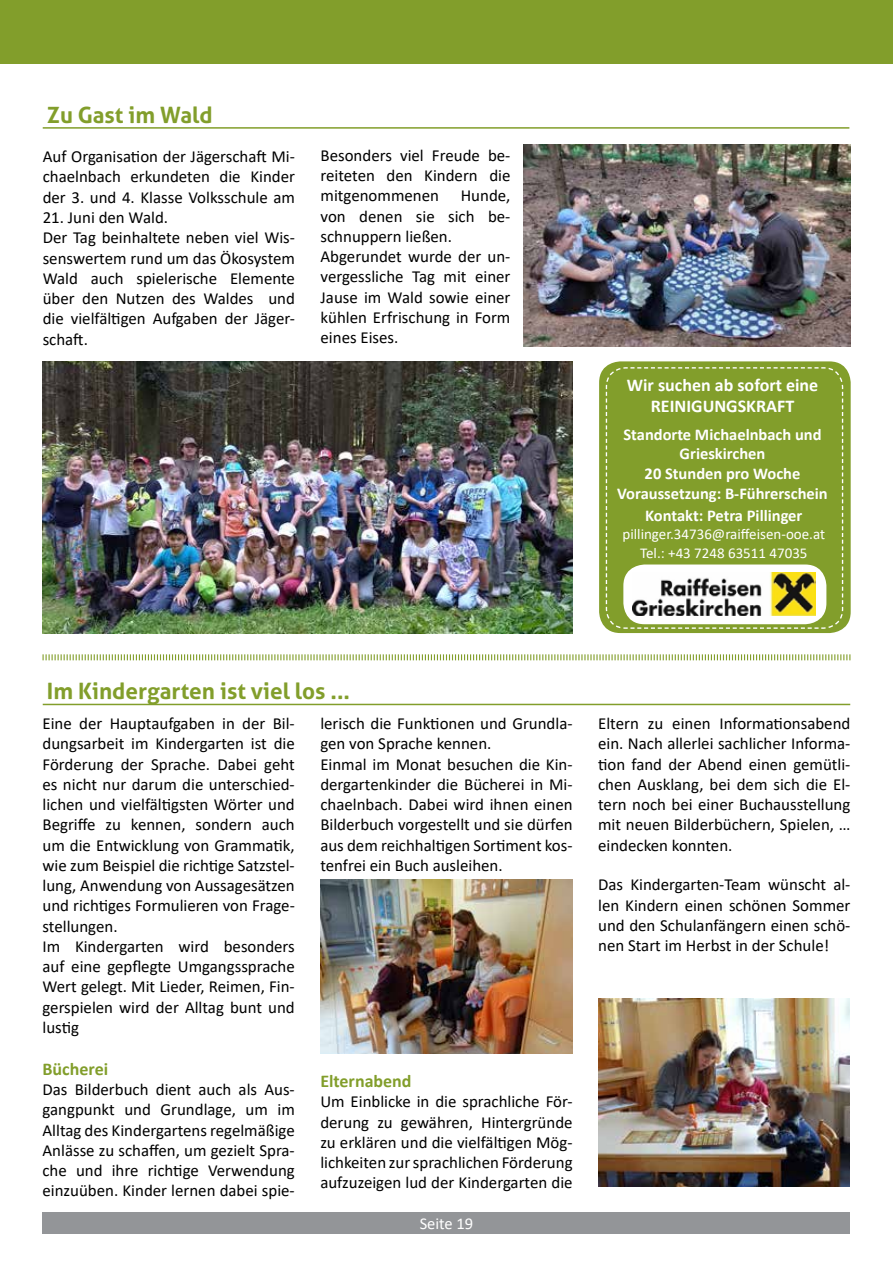
<style>
.page{position:relative;width:893px;height:1263px;background:#fff}
.page>*{position:absolute;margin:0;border:0;box-sizing:border-box;transform-origin:0 0}
.t1{font:700 22.5px "Aller";color:#829e2b}
.t2{font:700 18px/21.6px "Calibri";color:#fff;text-align:center}
.t3{font:700 18px "Calibri";color:#829e2b}
.t4{font:16.8px/20.2px "Calibri";color:#000;text-align:justify}
.t5{font:700 16.5px/19.8px "Calibri";color:#fff;text-align:center}
.t6{font:16.5px "Calibri";color:#fff}
.t7{font:15px/19.8px "Calibri";color:#fff;text-align:center}
</style>
<div class="page">
<div style="left:43px;top:1212px;width:807px;height:21px;background:#939598"></div>
<div style="left:0;top:0;width:893px;height:64px;background:#829e2b"></div>
<svg style="left:42px;top:654px;width:809px;height:7px"></svg>
<hr style="left:43px;top:704px;width:807px;height:1px;background:#829e2b">
<img style="left:320px;top:879px;width:253px;height:174px">
<img style="left:598px;top:998px;width:251px;height:188px">
<div style="left:599px;top:361px;width:252px;height:272px;background:#829e2b;border-radius:21px"></div>
<svg style="left:605px;top:366px;width:239px;height:263px"></svg>
<div style="left:623px;top:564px;width:203px;height:60px;background:#fff;border-radius:21px"></div>
<img style="left:633px;top:573px;width:183px;height:43px">
<hr style="left:43px;top:127px;width:806px;height:2px;background:#829e2b">
<img style="left:43px;top:361px;width:530px;height:272px">
<img style="left:523px;top:145px;width:327px;height:202px">
<h1 class="t1" style="left:47px;top:101px;width:167px">Zu Gast im Wald</h1>
<p class="t4" style="left:43px;top:146px;width:254px">Auf Organisation der Jägerschaft Mi&shy;chaelnbach erkundeten die Kinder der 3. und 4. Klasse Volksschule am</p>
<p class="t4" style="left:43px;top:207px;width:254px;text-align:left">21. Juni den Wald.<br>Der Tag beinhaltete neben viel Wis&shy;senswertem rund um das Ökosystem<br>Wald auch spielerische Elemente über den Nutzen des Waldes und die vielfältigen Aufgaben der Jäger&shy;schaft.</p>
<p class="t4" style="left:321px;top:145px;width:191px">Besonders viel Freude be&shy;reiteten den Kindern die mitgenommenen</p>
<p class="t4" style="left:321px;top:185px;width:191px;text-align:left;text-indent:140px">Hunde, von denen sie sich be&shy;schnuppern ließen.<br>Abgerundet wurde der un&shy;vergessliche Tag mit einer<br>Jause im Wald sowie einer kühlen Erfrischung in Form eines Eises.</p>
<p class="t2" style="left:627px;top:374px;width:193px">Wir suchen ab sofort eine<br>REINIGUNGSKRAFT</p>
<p class="t5" style="left:617px;top:424px;width:212px">Standorte Michaelnbach und<br>Grieskirchen<br>20 Stunden pro Woche<br>Voraussetzung: B-Führerschein</p>
<p class="t5" style="left:645px;top:505px;width:159px">Kontakt: Petra Pillinger</p>
<p class="t7" style="left:622px;top:523px;width:204px">pillinger.34736@raiffeisen-ooe.at<br>Tel.: +43 7248 63511 47035</p>
<h1 class="t1" style="left:47px;top:678px;width:305px">Im Kindergarten ist viel los ...</h1>
<p class="t4" style="left:43px;top:713px;width:254px;text-align:left">Eine der Hauptaufgaben in der Bil&shy;dungsarbeit im Kindergarten ist die<br>Förderung der Sprache. Dabei geht es nicht nur darum die unterschied&shy;lichen und vielfältigsten Wörter und<br>Begriffe zu kennen, sondern auch um die Entwicklung von Grammatik, wie zum Beispiel die richtige Satzstel&shy;lung, Anwendung von Aussagesätzen und richtiges Formulieren von Frage&shy;stellungen.<br>Im Kindergarten wird besonders auf eine gepflegte Umgangssprache<br>Wert gelegt. Mit Lieder, Reimen, Fin&shy;gerspielen wird der Alltag bunt und lustig</p>
<p class="t3" style="left:43px;top:1056px;width:67px">Bücherei</p>
<p class="t4" style="left:43px;top:1079px;width:254px">Das Bilderbuch dient auch als Aus&shy;gangpunkt und Grundlage, um im Alltag des Kindergartens regelmäßige Anlässe zu schaffen, um gezielt Spra&shy;che und ihre richtige Verwendung einzuüben. Kinder lernen dabei spie-</p>
<p class="t4" style="left:320px;top:713px;width:254px;text-align:left">lerisch die Funktionen und Grundla&shy;gen von Sprache kennen.<br>Einmal im Monat besuchen die Kin&shy;dergartenkinder die Bücherei in Mi&shy;chaelnbach. Dabei wird ihnen einen Bilderbuch vorgestellt und sie dürfen aus dem reichhaltigen Sortiment kos&shy;tenfrei ein Buch ausleihen.</p>
<p class="t3" style="left:320px;top:1068px;width:93px">Elternabend</p>
<p class="t4" style="left:320px;top:1091px;width:254px">Um Einblicke in die sprachliche För&shy;derung zu gewähren, Hintergründe zu erklären und die vielfältigen Mög&shy;lichkeiten zur sprachlichen Förderung aufzuzeigen lud der Kindergarten die</p>
<p class="t6" style="left:420px;top:1212px;width:55px">Seite 19</p>
<p class="t4" style="left:598px;top:713px;width:254px">Eltern zu einen Informationsabend ein. Nach allerlei sachlicher Informa&shy;tion fand der Abend einen gemütli&shy;chen Ausklang, bei dem sich die El&shy;tern noch bei einer Buchausstellung mit neuen Bilderbüchern, Spielen, … eindecken konnten.</p>
<p class="t4" style="left:598px;top:874px;width:254px">Das Kindergarten-Team wünscht al&shy;len Kindern einen schönen Sommer und den Schulanfängern einen schö&shy;nen Start im Herbst in der Schule!</p>
</div>
